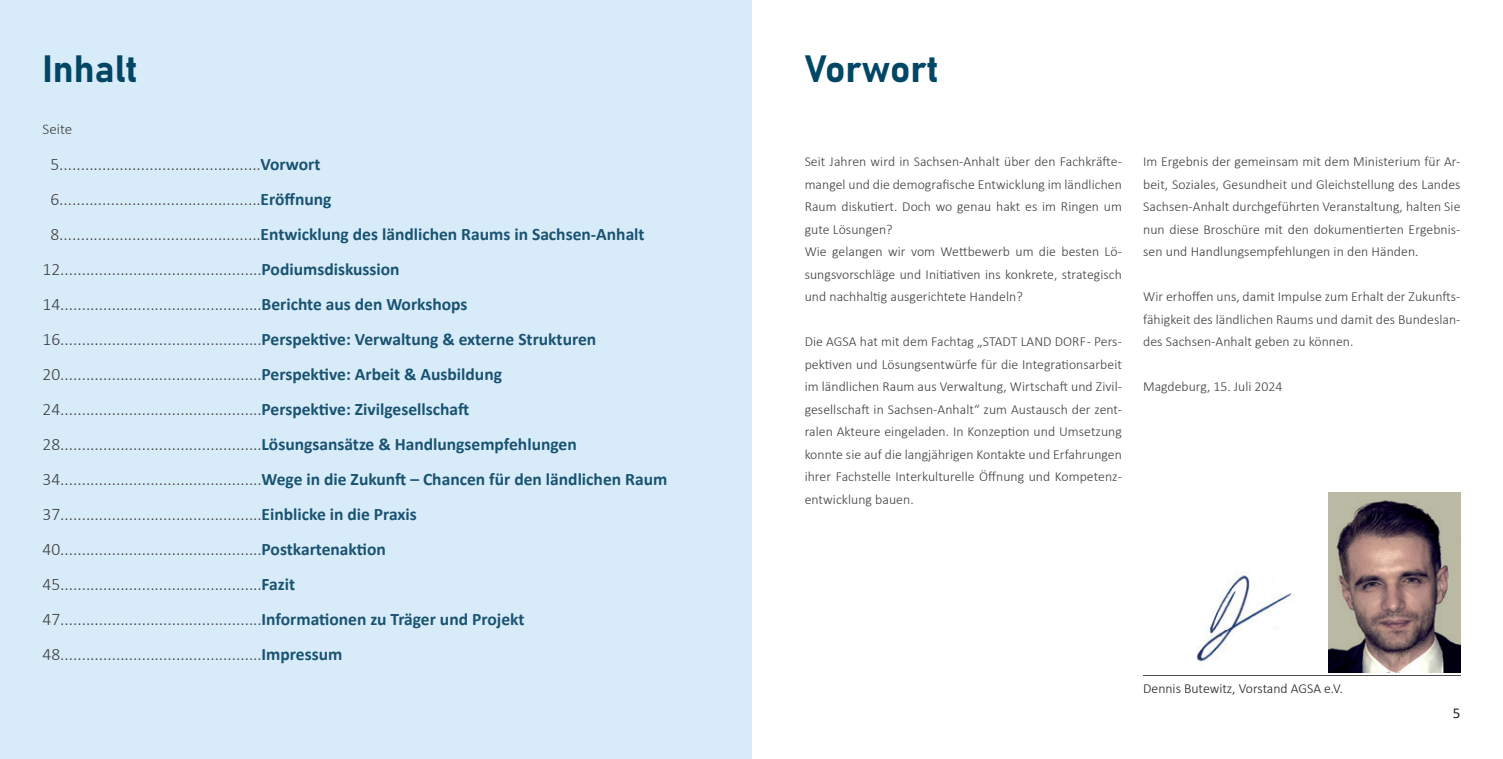
<style>
.page{position:relative;width:1503px;height:759px;background:#fff}
.page>*{position:absolute;margin:0;border:0;box-sizing:border-box;transform-origin:0 0}
.t1{font:37.5px "Bahnschrift";color:#014664}
.t2{font:300 17.5px "Calibri";color:#3e3e3f}
.t3{font:300 15px "Calibri";color:#3e3e3f}
.t4{font:15px "Calibri";color:#231f20}
.t5{font:300 13.75px/22.5px "Calibri";letter-spacing:.005em;color:#3e3e3f;text-align:justify}
.t6{font:300 13.75px "Calibri";color:#231f20}
.s1{font-weight:700;color:#195371}
</style>
<div class="page">
<div style="left:0;top:0;width:751px;height:758px;background:#d8ebf8"></div>
<img style="left:1328px;top:492px;width:132px;height:179px">
<img style="left:1196px;top:572px;width:97px;height:90px">
<hr style="left:1143px;top:674px;width:317px;height:1px;background:#505052">
<h1 class="t1" style="left:43px;top:40px;width:97px">Inhalt</h1>
<p class="t3" style="left:43px;top:120px;width:31px">Seite</p>
<p class="t2" style="left:50px;top:153px;width:271px">5...............................................<span class="s1">Vorwort</span></p>
<p class="t2" style="left:50px;top:188px;width:283px">6...............................................<span class="s1">Eröffnung</span></p>
<p class="t2" style="left:50px;top:223px;width:596px">8...............................................<span class="s1">Entwicklung des ländlichen Raums in Sachsen-Anhalt</span></p>
<p class="t2" style="left:43px;top:258px;width:359px">12...............................................<span class="s1">Podiumsdiskussion</span></p>
<p class="t2" style="left:43px;top:293px;width:426px">14...............................................<span class="s1">Berichte aus den Workshops</span></p>
<p class="t2" style="left:43px;top:328px;width:555px">16...............................................<span class="s1">Perspektive: Verwaltung &amp; externe Strukturen</span></p>
<p class="t2" style="left:43px;top:363px;width:461px">20...............................................<span class="s1">Perspektive: Arbeit &amp; Ausbildung</span></p>
<p class="t2" style="left:43px;top:398px;width:428px">24...............................................<span class="s1">Perspektive: Zivilgesellschaft</span></p>
<p class="t2" style="left:43px;top:433px;width:536px">28...............................................<span class="s1">Lösungsansätze &amp; Handlungsempfehlungen</span></p>
<p class="t2" style="left:43px;top:468px;width:626px">34...............................................<span class="s1">Wege in die Zukunft – Chancen für den ländlichen Raum</span></p>
<p class="t2" style="left:43px;top:503px;width:376px">37...............................................<span class="s1">Einblicke in die Praxis</span></p>
<p class="t2" style="left:43px;top:538px;width:345px">40...............................................<span class="s1">Postkartenaktion</span></p>
<p class="t2" style="left:43px;top:573px;width:254px">45...............................................<span class="s1">Fazit</span></p>
<p class="t2" style="left:43px;top:608px;width:483px">47...............................................<span class="s1">Informationen zu Träger und Projekt</span></p>
<p class="t2" style="left:43px;top:643px;width:301px">48...............................................<span class="s1">Impressum</span></p>
<h1 class="t1" style="left:804px;top:40px;width:136px">Vorwort</h1>
<p class="t5" style="left:804px;top:150px;width:319px;text-align:left">Seit Jahren wird in Sachsen-Anhalt über den Fachkräfte&shy;mangel und die demografische Entwicklung im ländlichen Raum diskutiert. Doch wo genau hakt es im Ringen um gute Lösungen?<br>Wie gelangen wir vom Wettbewerb um die besten Lö&shy;sungsvorschläge und Initiativen ins konkrete, strategisch und nachhaltig ausgerichtete Handeln?</p>
<p class="t5" style="left:804px;top:330px;width:319px">Die AGSA hat mit dem Fachtag „STADT LAND DORF - Pers&shy;pektiven und Lösungsentwürfe für die Integrationsarbeit im ländlichen Raum aus Verwaltung, Wirtschaft und Zivil&shy;gesellschaft in Sachsen-Anhalt“ zum Austausch der zent&shy;ralen Akteure eingeladen. In Konzeption und Umsetzung konnte sie auf die langjährigen Kontakte und Erfahrungen ihrer Fachstelle Interkulturelle Öffnung und Kompetenz&shy;entwicklung bauen.</p>
<p class="t5" style="left:1143px;top:150px;width:319px">Im Ergebnis der gemeinsam mit dem Ministerium für Ar&shy;beit, Soziales, Gesundheit und Gleichstellung des Landes Sachsen-Anhalt durchgeführten Veranstaltung, halten Sie nun diese Broschüre mit den dokumentierten Ergebnis&shy;sen und Handlungsempfehlungen in den Händen.</p>
<p class="t5" style="left:1143px;top:285px;width:319px">Wir erhoffen uns, damit Impulse zum Erhalt der Zukunfts&shy;fähigkeit des ländlichen Raums und damit des Bundeslan&shy;des Sachsen-Anhalt geben zu können.</p>
<p class="t5" style="left:1143px;top:375px;width:141px">Magdeburg, 15. Juli 2024</p>
<p class="t6" style="left:1143px;top:680px;width:201px">Dennis Butewitz, Vorstand AGSA e.V.</p>
<p class="t4" style="left:1452px;top:702px;width:9px">5</p>
</div>
